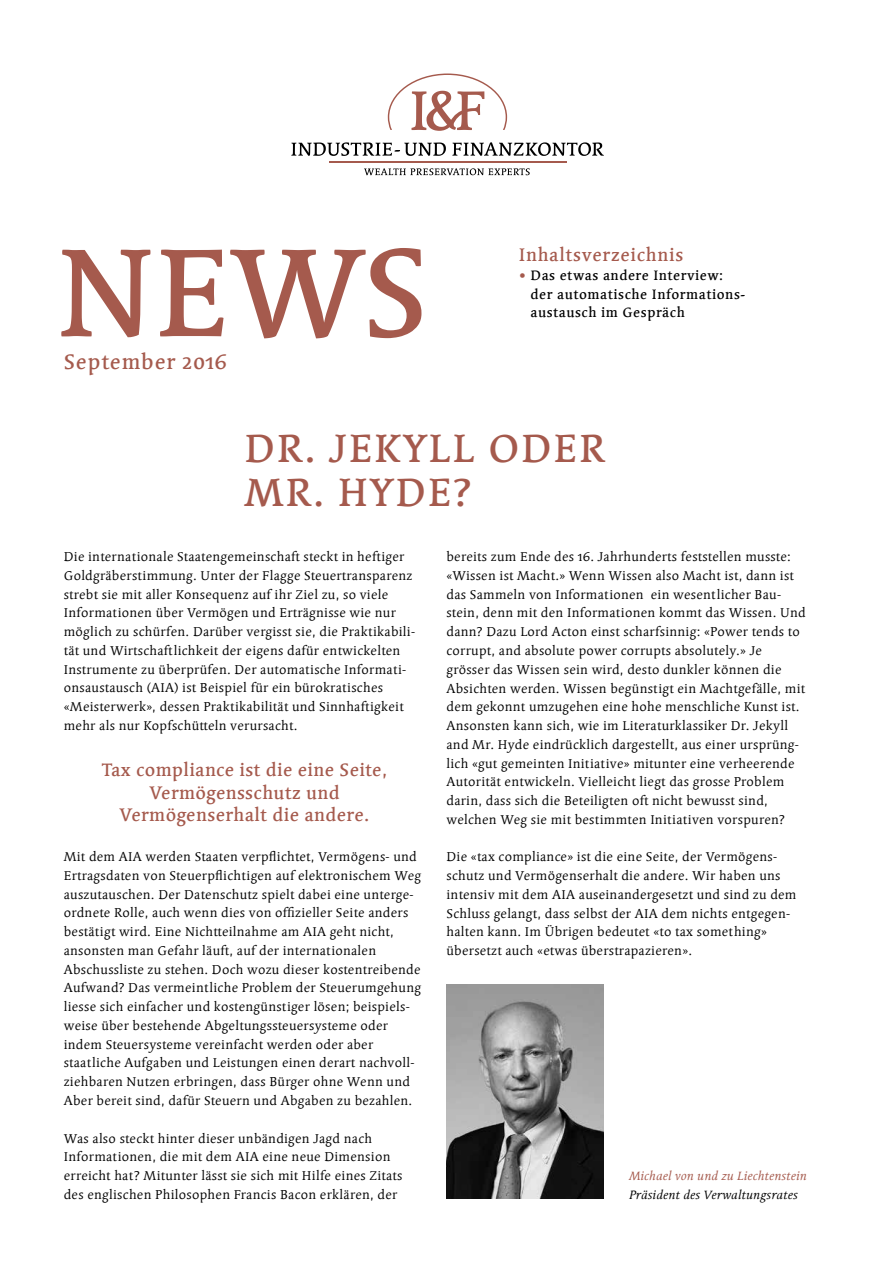
<style>
.page{position:relative;width:893px;height:1263px;background:#fff}
.page>*{position:absolute;margin:0;border:0;box-sizing:border-box;transform-origin:0 0}
.t1{font:500 39px/43.5px "Linotype Syntax Srf Com";letter-spacing:.04em;color:#a55a4d}
.t2{font:500 21px "Linotype Syntax Srf Com";letter-spacing:.04em;color:#a55a4d}
.t3{font:500 18px/22.5px "Linotype Syntax Srf Com";letter-spacing:.02em;color:#a55a4d;text-align:center}
.t4{font:500 18px "Linotype Syntax Srf Com";letter-spacing:.04em;color:#a55a4d}
.t5{font:500 13.5px/18.8px "Linotype Syntax Srf Com";letter-spacing:.04em;color:#000}
.t6{font:12.75px/18.8px "Linotype Syntax Srf Com";letter-spacing:.02em;color:#000}
.t7{font:italic 12px "Linotype Syntax Srf Com";letter-spacing:.02em;color:#a55a4d}
.t8{font:italic 12px "Linotype Syntax Srf Com";letter-spacing:.02em;color:#000}
.s1{font-size:12.75px;color:#a55a4d}
</style>
<div class="page">
<svg style="left:61px;top:248px;width:360px;height:90px"></svg>
<img style="left:446px;top:984px;width:158px;height:215px">
<svg style="left:388px;top:74px;width:119px;height:57px"></svg>
<svg style="left:291px;top:142px;width:155px;height:14px"></svg>
<svg style="left:452px;top:142px;width:152px;height:14px"></svg>
<svg style="left:364px;top:168px;width:166px;height:7px"></svg>
<hr style="left:329px;top:161px;width:237px;height:2px;background:#a55a4d">
<h2 class="t2" style="left:64px;top:347px;width:164px">September 2016</h2>
<h3 class="t4" style="left:519px;top:243px;width:166px">Inhaltsverzeichnis</h3>
<p class="t5" style="left:530px;top:266px;width:216px;text-indent:-12px"><span class="s1">•</span> Das etwas andere Interview: der automatische Informations&shy;austausch im Gespräch</p>
<h1 class="t1" style="left:245px;top:426px;width:362px">DR. JEKYLL ODER<br>MR. HYDE?</h1>
<p class="t6" style="left:64px;top:547px;width:353px">Die internationale Staatengemeinschaft steckt in heftiger Goldgräberstimmung. Unter der Flagge Steuertransparenz strebt sie mit aller Konsequenz auf ihr Ziel zu, so viele Informationen über Vermögen und Erträgnisse wie nur möglich zu schürfen. Darüber vergisst sie, die Praktikabili&shy;tät und Wirtschaftlichkeit der eigens dafür entwickelten Instrumente zu überprüfen. Der automatische Informati&shy;onsaustausch (AIA) ist Beispiel für ein bürokratisches «Meisterwerk», dessen Praktikabilität und Sinnhaftigkeit mehr als nur Kopfschütteln verursacht.</p>
<h3 class="t3" style="left:102px;top:758px;width:287px">Tax compliance ist die eine Seite,<br>Vermögensschutz und<br>Vermögenserhalt die andere.</h3>
<p class="t6" style="left:64px;top:847px;width:359px">Mit dem AIA werden Staaten verpflichtet, Vermögens- und Ertragsdaten von Steuerpflichtigen auf elektronischem Weg auszutauschen. Der Datenschutz spielt dabei eine unterge&shy;ordnete Rolle, auch wenn dies von offizieller Seite anders bestätigt wird. Eine Nichtteilnahme am AIA geht nicht, ansonsten man Gefahr läuft, auf der internationalen Abschussliste zu stehen. Doch wozu dieser kostentreibende Aufwand? Das vermeintliche Problem der Steuerumgehung liesse sich einfacher und kostengünstiger lösen; beispiels&shy;weise über bestehende Abgeltungssteuersysteme oder indem Steuersysteme vereinfacht werden oder aber staatliche Aufgaben und Leistungen einen derart nachvoll&shy;ziehbaren Nutzen erbringen, dass Bürger ohne Wenn und Aber bereit sind, dafür Steuern und Abgaben zu bezahlen.</p>
<p class="t6" style="left:64px;top:1129px;width:340px">Was also steckt hinter dieser unbändigen Jagd nach Informationen, die mit dem AIA eine neue Dimension erreicht hat? Mitunter lässt sie sich mit Hilfe eines Zitats des englischen Philosophen Francis Bacon erklären, der</p>
<p class="t6" style="left:446px;top:547px;width:361px">bereits zum Ende des 16. Jahrhunderts feststellen musste: «Wissen ist Macht.» Wenn Wissen also Macht ist, dann ist das Sammeln von Informationen ein wesentlicher Bau&shy;stein, denn mit den Informationen kommt das Wissen. Und dann? Dazu Lord Acton einst scharfsinnig: «Power tends to corrupt, and absolute power corrupts absolutely.» Je grösser das Wissen sein wird, desto dunkler können die Absichten werden. Wissen begünstigt ein Machtgefälle, mit dem gekonnt umzugehen eine hohe menschliche Kunst ist.<br>Ansonsten kann sich, wie im Literaturklassiker Dr. Jekyll and Mr. Hyde eindrücklich dargestellt, aus einer ursprüng&shy;lich «gut gemeinten Initiative» mitunter eine verheerende Autorität entwickeln. Vielleicht liegt das grosse Problem darin, dass sich die Beteiligten oft nicht bewusst sind, welchen Weg sie mit bestimmten Initiativen vorspuren?</p>
<p class="t6" style="left:446px;top:847px;width:352px">Die «tax compliance» ist die eine Seite, der Vermögens&shy;schutz und Vermögenserhalt die andere. Wir haben uns intensiv mit dem AIA auseinandergesetzt und sind zu dem Schluss gelangt, dass selbst der AIA dem nichts entgegen&shy;halten kann. Im Übrigen bedeutet «to tax something» übersetzt auch «etwas überstrapazieren».</p>
<p class="t7" style="left:629px;top:1167px;width:179px">Michael von und zu Liechtenstein</p>
<p class="t8" style="left:629px;top:1186px;width:170px">Präsident des Verwaltungsrates</p>
</div>
